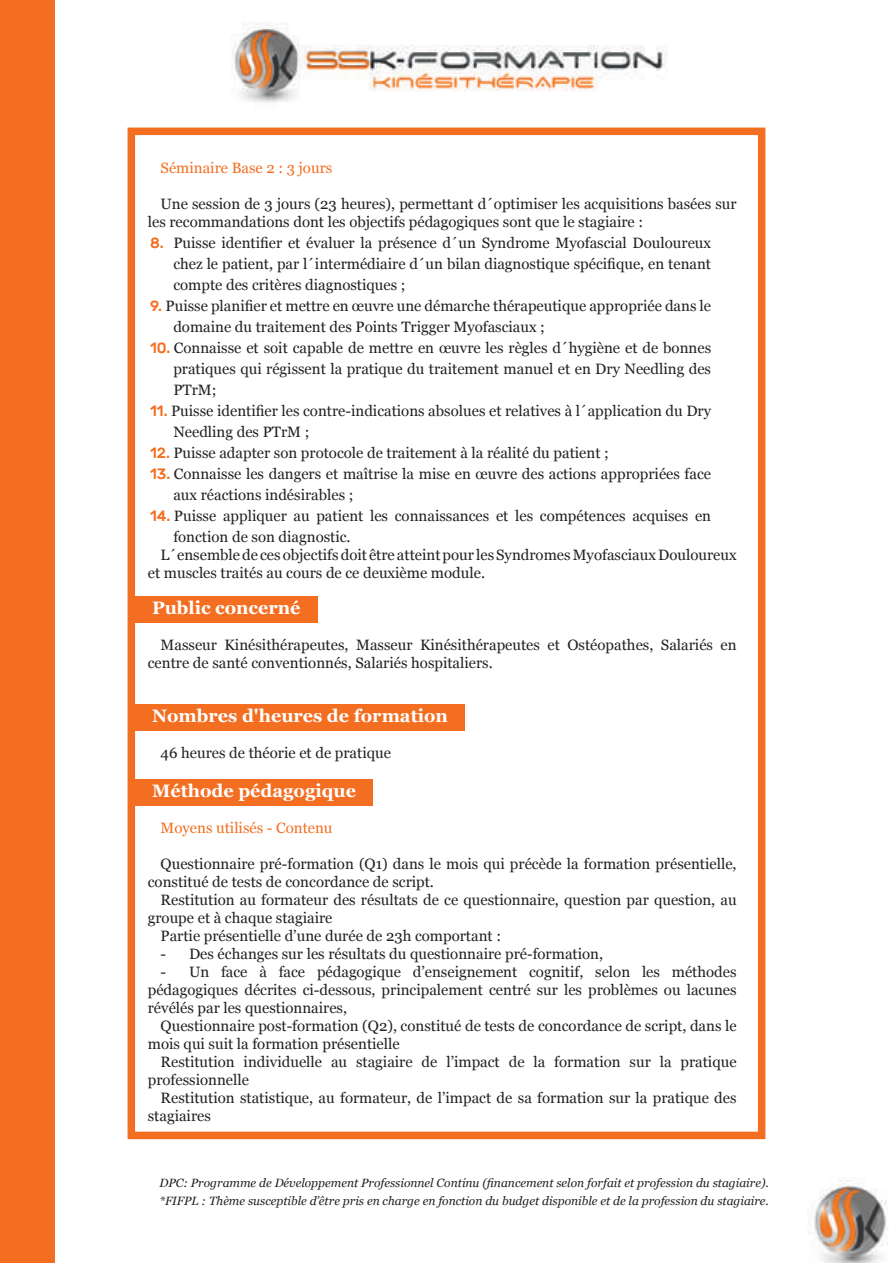
<style>
.page{position:relative;width:893px;height:1263px;background:#fff}
.page>*{position:absolute;margin:0;border:0;box-sizing:border-box;transform-origin:0 0}
.t1{font:700 18px "Georgia";color:#fff}
.t2{font:15px/18px "Georgia";color:#231f20}
.t3{font:15px "Georgia";color:#f36e21}
.t4{font:italic 12px/18px "Georgia";color:#231f20}
.s1{font-family:"Rubik";font-weight:500;color:#f36e21}
</style>
<div class="page">
<img style="left:809px;top:1180px;width:79px;height:83px">
<img style="left:231px;top:22px;width:436px;height:81px">
<div style="left:0;top:0;width:54px;height:1263px;background:#f36e21"></div>
<div style="left:135px;top:596px;width:183px;height:26px;background:#f36e21"></div>
<div style="left:135px;top:704px;width:330px;height:26px;background:#f36e21"></div>
<div style="left:135px;top:779px;width:238px;height:26px;background:#f36e21"></div>
<div style="left:128px;top:128px;width:637px;height:1011px;border:8px solid #f36e21"></div>
<p class="t3" style="left:161px;top:157px;width:173px">Séminaire Base 2 : 3 jours</p>
<p class="t2" style="left:148px;top:194px;width:590px;text-indent:13px">Une session de 3 jours (23 heures), permettant d´optimiser les acquisitions basées sur les recommandations dont les objectifs pédagogiques sont que le stagiaire :</p>
<p class="t2" style="left:173px;top:232px;width:539px;line-height:21px;text-align:justify;text-indent:-23px"><span class="s1">8.</span> Puisse identifier et évaluer la présence d´un Syndrome Myofascial Douloureux chez le patient, par l´intermédiaire d´un bilan diagnostique spécifique, en tenant compte des critères diagnostiques ;</p>
<p class="t2" style="left:173px;top:295px;width:539px;line-height:21px;text-indent:-23px"><span class="s1">9.</span> Puisse planifier et mettre en œuvre une démarche thérapeutique appropriée dans le domaine du traitement des Points Trigger Myofasciaux ;</p>
<p class="t2" style="left:173px;top:337px;width:539px;line-height:21px;text-align:justify;text-indent:-23px"><span class="s1">10.</span> Connaisse et soit capable de mettre en œuvre les règles d´hygiène et de bonnes pratiques qui régissent la pratique du traitement manuel et en Dry Needling des PTrM;</p>
<p class="t2" style="left:173px;top:400px;width:539px;line-height:21px;text-indent:-23px"><span class="s1">11.</span> Puisse identifier les contre-indications absolues et relatives à l´application du Dry<br>Needling des PTrM ;</p>
<p class="t2" style="left:150px;top:443px;width:460px"><span class="s1">12.</span> Puisse adapter son protocole de traitement à la réalité du patient ;</p>
<p class="t2" style="left:173px;top:463px;width:539px;line-height:21px;text-indent:-23px"><span class="s1">13.</span> Connaisse les dangers et maîtrise la mise en œuvre des actions appropriées face aux réactions indésirables ;</p>
<p class="t2" style="left:173px;top:505px;width:539px;line-height:21px;text-indent:-23px"><span class="s1">14.</span> Puisse appliquer au patient les connaissances et les compétences acquises en fonction de son diagnostic.</p>
<p class="t2" style="left:148px;top:545px;width:590px;text-indent:13px">L´ensemble de ces objectifs doit être atteint pour les Syndromes Myofasciaux Douloureux et muscles traités au cours de ce deuxième module.</p>
<p class="t1" style="left:152px;top:594px;width:150px">Public concerné</p>
<p class="t2" style="left:148px;top:635px;width:590px;text-indent:13px">Masseur Kinésithérapeutes, Masseur Kinésithérapeutes et Ostéopathes, Salariés en centre de santé conventionnés, Salariés hospitaliers.</p>
<p class="t1" style="left:152px;top:702px;width:297px">Nombres d'heures de formation</p>
<p class="t2" style="left:161px;top:743px;width:232px">46 heures de théorie et de pratique</p>
<p class="t1" style="left:152px;top:777px;width:205px">Méthode pédagogique</p>
<p class="t3" style="left:161px;top:817px;width:173px">Moyens utilisés - Contenu</p>
<p class="t2" style="left:148px;top:854px;width:590px;text-indent:13px">Questionnaire pré-formation (Q1) dans le mois qui précède la formation présentielle, constitué de tests de concordance de script.</p>
<p class="t2" style="left:161px;top:890px;width:578px">Restitution au formateur des résultats de ce questionnaire, question par question, au</p>
<p class="t2" style="left:148px;top:908px;width:186px">groupe et à chaque stagiaire</p>
<p class="t2" style="left:161px;top:926px;width:342px">Partie présentielle d’une durée de 23h comportant :</p>
<p class="t2" style="left:161px;top:944px;width:444px">- Des échanges sur les résultats du questionnaire pré-formation,</p>
<p class="t2" style="left:148px;top:962px;width:590px;text-align:justify;text-indent:13px">- Un face à face pédagogique d’enseignement cognitif, selon les méthodes pédagogiques décrites ci-dessous, principalement centré sur les problèmes ou lacunes révélés par les questionnaires,</p>
<p class="t2" style="left:148px;top:1016px;width:590px;text-indent:13px">Questionnaire post-formation (Q2), constitué de tests de concordance de script, dans le mois qui suit la formation présentielle</p>
<p class="t2" style="left:148px;top:1052px;width:590px;text-indent:13px">Restitution individuelle au stagiaire de l’impact de la formation sur la pratique professionnelle</p>
<p class="t2" style="left:148px;top:1088px;width:590px;text-indent:13px">Restitution statistique, au formateur, de l’impact de sa formation sur la pratique des stagiaires</p>
<p class="t4" style="left:159px;top:1173px;width:611px">DPC: Programme de Développement Professionnel Continu (financement selon forfait et profession du stagiaire). *FIFPL : Thème susceptible d’être pris en charge en fonction du budget disponible et de la profession du stagiaire.</p>
</div>
